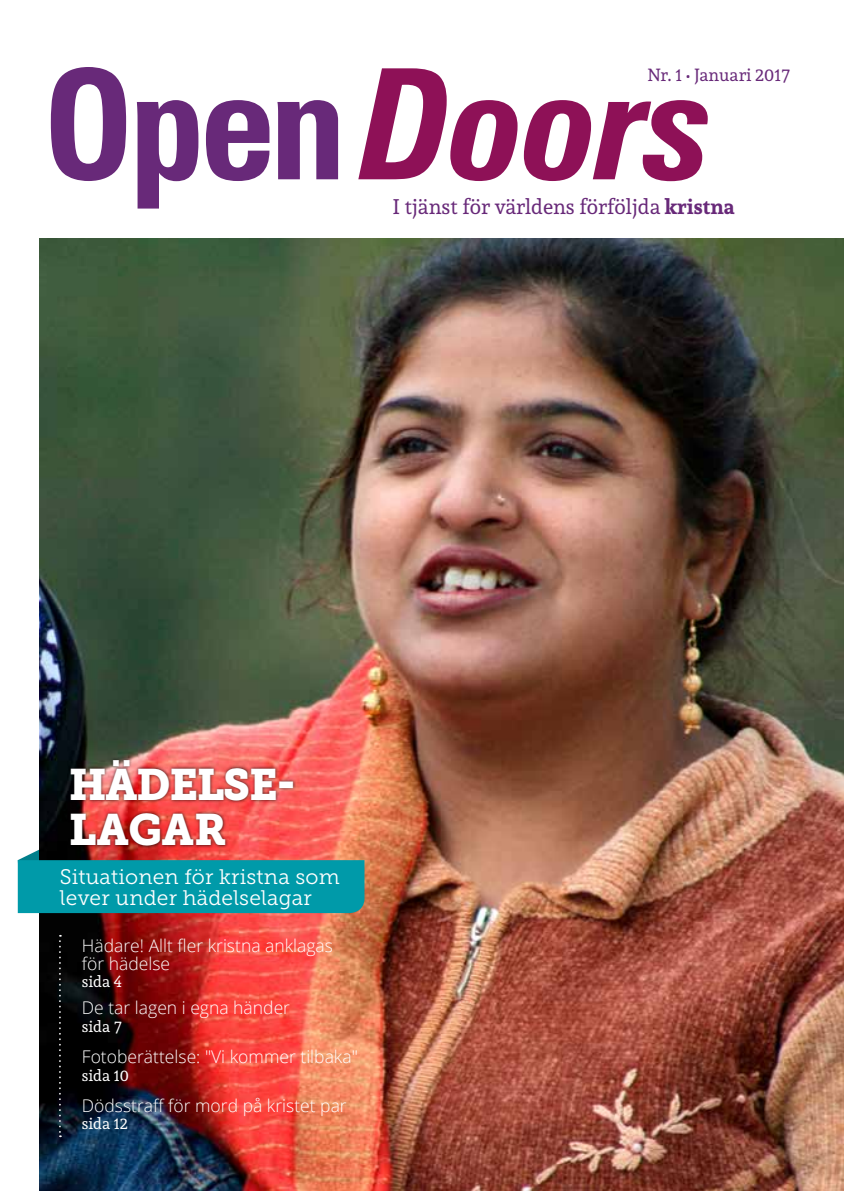
<style>
.page{position:relative;width:844px;height:1191px;background:#fff}
.page>*{position:absolute;margin:0;border:0;box-sizing:border-box;transform-origin:0 0}
.t1{font:italic 700 condensed 154px "Zurich BT";letter-spacing:-.02em;color:#8e1157}
.t2{font:43.75px/44.8px "Museo Slab 900";letter-spacing:-.03em;color:#fff}
.t3{font:21px/21px "Museo Slab 300";letter-spacing:.01em;color:#fff}
.t4{font:21px "Andada";color:#682979}
.t5{font:300 17.5px/17.5px "Open Sans";color:#fff}
.t6{font:17.5px "Andada";color:#682979}
.t7{font:15.75px "Andada";color:#fff}
.s1{font-style:normal;color:#682979}
.s2{font-weight:700}
</style>
<div class="page">
<img style="left:40px;top:238px;width:803px;height:953px">
<svg style="left:59px;top:935px;width:2px;height:202px"></svg>
<svg style="left:18px;top:848px;width:346px;height:65px;background:#248a95"></svg>
<div style="left:67px;top:757px;width:229px;height:91px;background:#000;opacity:.75"></div>
<h1 class="t1" style="left:43px;top:31px;width:672px"><span class="s1">Open</span>Doors</h1>
<p class="t6" style="left:647px;top:63px;width:144px">Nr. 1 • Januari 2017</p>
<p class="t4" style="left:392px;top:193px;width:343px">I tjänst för världens förföljda <span class="s2">kristna</span></p>
<h2 class="t2" style="left:69px;top:763px;width:229px">HÄDELSE-<br>LAGAR</h2>
<p class="t3" style="left:60px;top:866px;width:281px">Situationen för kristna som lever under hädelselagar</p>
<p class="t5" style="left:82px;top:936px;width:252px">Hädare! Allt fler kristna anklagas för hädelse</p>
<p class="t7" style="left:82px;top:971px;width:42px">sida 4</p>
<p class="t5" style="left:82px;top:998px;width:210px">De tar lagen i egna händer</p>
<p class="t7" style="left:82px;top:1016px;width:41px">sida 7</p>
<p class="t5" style="left:82px;top:1047px;width:277px">Fotoberättelse: "Vi kommer tilbaka"</p>
<p class="t7" style="left:82px;top:1064px;width:49px">sida 10</p>
<p class="t5" style="left:82px;top:1096px;width:266px">Dödsstraff för mord på kristet par</p>
<p class="t7" style="left:82px;top:1113px;width:48px">sida 12</p>
</div>
